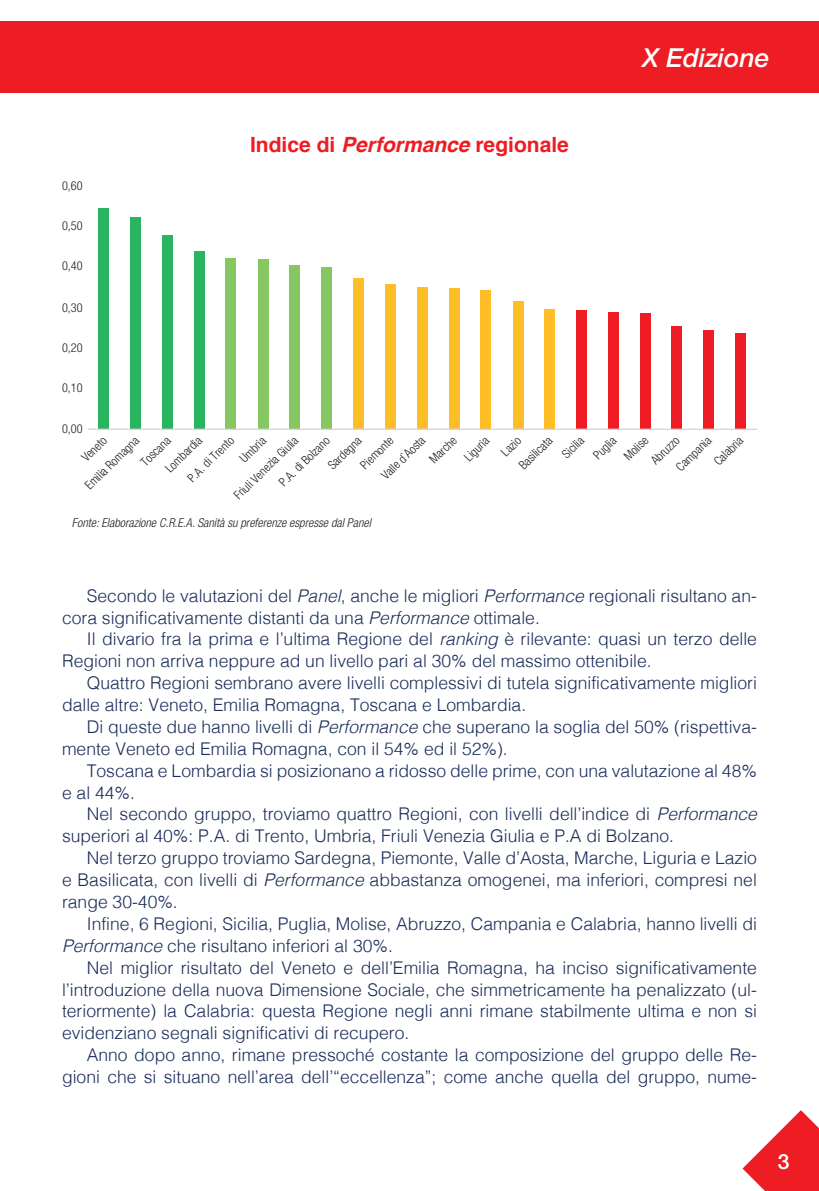
<style>
.page{position:relative;width:819px;height:1191px;background:#fff}
.page>*{position:absolute;margin:0;border:0;box-sizing:border-box;transform-origin:0 0}
.t1{font:italic 500 26.25px "Helvetica Neue";color:#fff}
.t2{font:700 21px "Helvetica";color:#ee1d23}
.t3{font:500 21px "Helvetica Neue";color:#fff}
.t4{font:300 17.5px/21.9px "Helvetica";color:#1a2c58}
.t5{font:300 condensed 12.25px/21.9px "Helvetica Neue";color:#231f20}
.FONTE{font:italic 300 condensed 12.25px "Helvetica Neue";color:#231f20}
.s1{font-style:italic}
</style>
<div class="page">
<div style="left:0;top:21px;width:819px;height:72px;background:#ee1d23"></div>
<svg style="left:742px;top:1110px;width:77px;height:81px"></svg>
<div style="left:99px;top:208px;width:10px;height:220px;background:#2bb45f"></div>
<div style="left:130px;top:217px;width:11px;height:211px;background:#2bb45f"></div>
<div style="left:162px;top:235px;width:11px;height:193px;background:#2bb45f"></div>
<div style="left:194px;top:251px;width:11px;height:177px;background:#2bb45f"></div>
<div style="left:225px;top:258px;width:11px;height:170px;background:#87c762"></div>
<div style="left:258px;top:259px;width:10px;height:169px;background:#87c762"></div>
<div style="left:290px;top:265px;width:10px;height:163px;background:#87c762"></div>
<div style="left:321px;top:267px;width:11px;height:161px;background:#87c762"></div>
<div style="left:354px;top:278px;width:10px;height:150px;background:#fdbe28"></div>
<div style="left:385px;top:284px;width:10px;height:144px;background:#fdbe28"></div>
<div style="left:417px;top:287px;width:10px;height:141px;background:#fdbe28"></div>
<div style="left:449px;top:288px;width:10px;height:140px;background:#fdbe28"></div>
<div style="left:480px;top:290px;width:11px;height:138px;background:#fdbe28"></div>
<div style="left:513px;top:301px;width:10px;height:127px;background:#fdbe28"></div>
<div style="left:544px;top:309px;width:10px;height:119px;background:#fdbe28"></div>
<div style="left:576px;top:310px;width:10px;height:118px;background:#ee1d23"></div>
<div style="left:608px;top:312px;width:10px;height:116px;background:#ee1d23"></div>
<div style="left:639px;top:313px;width:11px;height:115px;background:#ee1d23"></div>
<div style="left:671px;top:326px;width:11px;height:102px;background:#ee1d23"></div>
<div style="left:703px;top:330px;width:10px;height:98px;background:#ee1d23"></div>
<div style="left:735px;top:333px;width:11px;height:95px;background:#ee1d23"></div>
<hr style="left:88px;top:428px;width:669px;height:2px;background:#d1d2d4">
<h1 class="t1" style="left:642px;top:42px;width:129px">X Edizione</h1>
<p class="t5" style="left:62px;top:174px;width:22px">0,60</p>
<p class="t5" style="left:62px;top:214px;width:22px">0,50</p>
<p class="t5" style="left:62px;top:255px;width:22px">0,40</p>
<p class="t5" style="left:62px;top:296px;width:22px">0,30</p>
<p class="t5" style="left:62px;top:337px;width:22px">0,20</p>
<p class="t5" style="left:62px;top:377px;width:22px">0,10</p>
<p class="t5" style="left:62px;top:417px;width:22px">0,00</p>
<p class="t2" style="left:250px;top:128px;width:320px">Indice di <span class="s1">Performance</span> regionale</p>
<p class="t5" style="left:322px;top:459px;width:43px;rotate:-44deg">Sardegna</p>
<p class="t5" style="left:670px;top:461px;width:45px;rotate:-44deg">Campania</p>
<p class="t5" style="left:513px;top:459px;width:43px;rotate:-44deg">Basilicata</p>
<p class="t5" style="left:708px;top:455px;width:37px;rotate:-44deg">Calabria</p>
<p class="t5" style="left:556px;top:448px;width:27px;rotate:-44deg">Sicilia</p>
<p class="t5" style="left:587px;top:449px;width:28px;rotate:-44deg">Puglia</p>
<p class="t5" style="left:618px;top:450px;width:30px;rotate:-44deg">Molise</p>
<p class="t5" style="left:76px;top:451px;width:31px;rotate:-44deg">Veneto</p>
<p class="t5" style="left:234px;top:452px;width:32px;rotate:-44deg">Umbria</p>
<p class="t5" style="left:355px;top:458px;width:42px;rotate:-44deg">Piemonte</p>
<p class="t5" style="left:458px;top:451px;width:31px;rotate:-44deg">Liguria</p>
<p class="t5" style="left:79px;top:479px;width:71px;rotate:-44deg">Emilia Romagna</p>
<p class="t5" style="left:135px;top:456px;width:38px;rotate:-44deg">Toscana</p>
<p class="t5" style="left:273px;top:476px;width:67px;rotate:-44deg">P.A. di Bolzano</p>
<p class="t5" style="left:160px;top:462px;width:47px;rotate:-44deg">Lombardia</p>
<p class="t5" style="left:228px;top:489px;width:86px;rotate:-44deg">Friuli Venezia Giulia</p>
<p class="t5" style="left:408px;top:437px;width:34px;text-indent:-46px;rotate:-44deg">Valle d`Aosta<br>Marche</p>
<p class="t5" style="left:495px;top:446px;width:24px;rotate:-44deg">Lazio</p>
<p class="t5" style="left:645px;top:454px;width:36px;rotate:-44deg">Abruzzo</p>
<p class="t5" style="left:182px;top:471px;width:61px;rotate:-44deg">P.A. di Trento</p>
<p class="FONTE" style="left:72px;top:516px;width:300px">Fonte: Elaborazione C.R.E.A. Sanità su preferenze espresse dal Panel</p>
<p class="t4" style="left:62px;top:583px;width:696px;text-indent:25px">Secondo le valutazioni del <span class="s1">Panel</span>, anche le migliori <span class="s1">Performance</span> regionali risultano an&shy;cora significativamente distanti da una <span class="s1">Performance</span> ottimale.</p>
<p class="t4" style="left:62px;top:627px;width:696px;text-indent:25px">Il divario fra la prima e l’ultima Regione del <span class="s1">ranking</span> è rilevante: quasi un terzo delle<br>Regioni non arriva neppure ad un livello pari al 30% del massimo ottenibile.</p>
<p class="t4" style="left:62px;top:671px;width:696px;text-indent:25px">Quattro Regioni sembrano avere livelli complessivi di tutela significativamente migliori dalle altre: Veneto, Emilia Romagna, Toscana e Lombardia.</p>
<p class="t4" style="left:62px;top:714px;width:696px;text-indent:25px">Di queste due hanno livelli di <span class="s1">Performance</span> che superano la soglia del 50% (rispettiva&shy;mente Veneto ed Emilia Romagna, con il 54% ed il 52%).</p>
<p class="t4" style="left:62px;top:758px;width:696px;text-indent:25px">Toscana e Lombardia si posizionano a ridosso delle prime, con una valutazione al 48% e al 44%.</p>
<p class="t4" style="left:62px;top:802px;width:696px;text-indent:25px">Nel secondo gruppo, troviamo quattro Regioni, con livelli dell’indice di <span class="s1">Performance </span>superiori al 40%: P.A. di Trento, Umbria, Friuli Venezia Giulia e P.A di Bolzano.</p>
<p class="t4" style="left:62px;top:846px;width:696px;text-align:justify;text-indent:25px">Nel terzo gruppo troviamo Sardegna, Piemonte, Valle d’Aosta, Marche, Liguria e Lazio e Basilicata, con livelli di <span class="s1">Performance</span> abbastanza omogenei, ma inferiori, compresi nel range 30-40%.</p>
<p class="t4" style="left:62px;top:911px;width:696px;text-indent:25px">Infine, 6 Regioni, Sicilia, Puglia, Molise, Abruzzo, Campania e Calabria, hanno livelli di<br><span class="s1">Performance</span> che risultano inferiori al 30%.</p>
<p class="t4" style="left:62px;top:955px;width:696px;text-align:justify;text-indent:25px">Nel miglior risultato del Veneto e dell’Emilia Romagna, ha inciso significativamente l’introduzione della nuova Dimensione Sociale, che simmetricamente ha penalizzato (ul&shy;teriormente) la Calabria: questa Regione negli anni rimane stabilmente ultima e non si evidenziano segnali significativi di recupero.</p>
<p class="t4" style="left:62px;top:1042px;width:696px;text-align:right">Anno dopo anno, rimane pressoché costante la composizione del gruppo delle Re&shy;gioni che si situano nell’area dell’“eccellenza”; come anche quella del gruppo, nume-</p>
<p class="t3" style="left:777px;top:1148px;width:13px">3</p>
</div>
